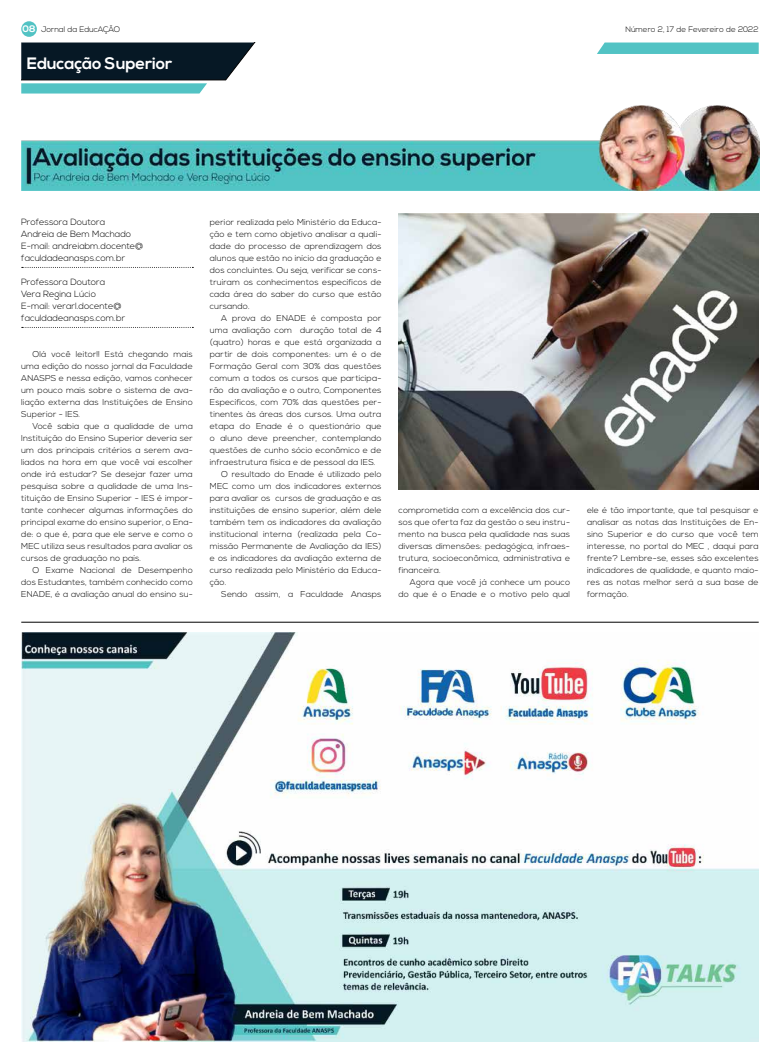
<style>
.page{position:relative;width:780px;height:1063px;background:#fff}
.page>*{position:absolute;margin:0;border:0;box-sizing:border-box;transform-origin:0 0}
.t1{font:700 16.5px "Nexa";letter-spacing:-.01em;color:#fff}
.t2{font:300 9px/12px "Nexa";color:#000}
.t3{font:300 8.5px/12px "Nexa";letter-spacing:.01em;color:#000;text-align:justify}
.t4{font:300 8px "Nexa";color:#000}
.s1{font-weight:700;font-size:9.5px;color:#fff}
</style>
<div class="page">
<div style="left:21px;top:21px;width:16px;height:16px;background:#52c3c4;border-radius:50%"></div>
<svg style="left:21px;top:43px;width:234px;height:51px;background:#38565f"></svg>
<div style="left:597px;top:43px;width:161px;height:11px;background:#52c3c4"></div>
<svg style="left:22px;top:267px;width:171px;height:1px"></svg>
<svg style="left:22px;top:327px;width:171px;height:1px"></svg>
<hr style="left:21px;top:622px;width:737px;height:1px;background:#000">
<img style="left:21px;top:632px;width:737px;height:410px">
<img style="left:21px;top:105px;width:738px;height:86px">
<img style="left:398px;top:214px;width:360px;height:275px">
<p class="t4" style="left:23px;top:25px;width:99px"><span class="s1">08</span> Jornal da EducAÇÃO</p>
<p class="t4" style="left:625px;top:25px;width:135px">Número 2, 17 de Fevereiro de 2022</p>
<h1 class="t1" style="left:27px;top:54px;width:147px">Educação Superior</h1>
<p class="t2" style="left:21px;top:217px;width:124px">Professora Doutora<br>Andreia de Bem Machado<br>E-mail: andreiabm.docente@ faculdadeanasps.com.br</p>
<p class="t2" style="left:21px;top:277px;width:105px">Professora Doutora<br>Vera Regina Lúcio<br>E-mail: verarl.docente@ faculdadeanasps.com.br</p>
<p class="t3" style="left:21px;top:349px;width:173px;text-indent:11px">Olá você leitor!! Está chegando mais uma edição do nosso jornal da Faculdade ANASPS e nessa edição, vamos conhecer um pouco mais sobre o sistema de ava&shy;liação externa das Instituições de Ensino Superior - IES.</p>
<p class="t3" style="left:21px;top:421px;width:173px;text-indent:11px">Você sabia que a qualidade de uma Instituição do Ensino Superior deveria ser um dos principais critérios a serem ava&shy;liados na hora em que você vai escolher onde irá estudar? Se desejar fazer uma pesquisa sobre a qualidade de uma Ins&shy;tituição de Ensino Superior - IES é impor&shy;tante conhecer algumas informações do principal exame do ensino superior, o Ena&shy;de: o que é, para que ele serve e como o MEC utiliza seus resultados para avaliar os cursos de graduação no país.</p>
<p class="t3" style="left:21px;top:565px;width:173px;text-indent:11px">O Exame Nacional de Desempenho dos Estudantes, também conhecido como ENADE, é a avaliação anual do ensino su-</p>
<p class="t3" style="left:210px;top:217px;width:173px">perior realizada pelo Ministério da Educa&shy;ção e tem como objetivo analisar a quali&shy;dade do processo de aprendizagem dos alunos que estão no início da graduação e dos concluintes. Ou seja, verificar se cons&shy;truíram os conhecimentos específicos de cada área do saber do curso que estão cursando.</p>
<p class="t3" style="left:221px;top:313px;width:162px">A prova do ENADE é composta por</p>
<p class="t3" style="left:210px;top:325px;width:173px">uma avaliação com duração total de 4</p>
<p class="t3" style="left:210px;top:337px;width:173px">(quatro) horas e que está organizada a</p>
<p class="t3" style="left:210px;top:349px;width:173px">partir de dois componentes: um é o de</p>
<p class="t3" style="left:210px;top:361px;width:173px">Formação Geral com 30% das questões</p>
<p class="t3" style="left:210px;top:373px;width:173px">comum a todos os cursos que participa-</p>
<p class="t3" style="left:210px;top:385px;width:173px">rão da avaliação e o outro, Componentes</p>
<p class="t3" style="left:210px;top:397px;width:173px">Específicos, com 70% das questões per-</p>
<p class="t3" style="left:210px;top:409px;width:173px">tinentes às áreas dos cursos. Uma outra</p>
<p class="t3" style="left:210px;top:421px;width:173px">etapa do Enade é o questionário que</p>
<p class="t3" style="left:210px;top:433px;width:173px">o aluno deve preencher, contemplando</p>
<p class="t3" style="left:210px;top:445px;width:173px">questões de cunho sócio econômico e de</p>
<p class="t3" style="left:210px;top:457px;width:167px">infraestrutura física e de pessoal da IES.</p>
<p class="t3" style="left:221px;top:469px;width:162px">O resultado do Enade é utilizado pelo</p>
<p class="t3" style="left:210px;top:481px;width:173px">MEC como um dos indicadores externos</p>
<p class="t3" style="left:210px;top:493px;width:173px">para avaliar os cursos de graduação e as</p>
<p class="t3" style="left:210px;top:505px;width:173px">instituições de ensino superior, além dele</p>
<p class="t3" style="left:210px;top:517px;width:173px">também tem os indicadores da avaliação</p>
<p class="t3" style="left:210px;top:529px;width:173px">institucional interna (realizada pela Co-</p>
<p class="t3" style="left:210px;top:541px;width:173px">missão Permanente de Avaliação da IES)</p>
<p class="t3" style="left:210px;top:553px;width:173px">e os indicadores da avaliação externa de</p>
<p class="t3" style="left:210px;top:565px;width:173px">curso realizada pelo Ministério da Educa-</p>
<p class="t3" style="left:210px;top:577px;width:18px">ção.</p>
<p class="t3" style="left:221px;top:589px;width:162px">Sendo assim, a Faculdade Anasps</p>
<p class="t3" style="left:398px;top:505px;width:173px">comprometida com a excelência dos cur&shy;sos que oferta faz da gestão o seu instru&shy;mento na busca pela qualidade nas suas diversas dimensões: pedagógica, infraes&shy;trutura, socioeconômica, administrativa e financeira.</p>
<p class="t3" style="left:398px;top:577px;width:173px;text-align:right">Agora que você já conhece um pouco do que é o Enade e o motivo pelo qual</p>
<p class="t3" style="left:587px;top:505px;width:173px">ele é tão importante, que tal pesquisar e analisar as notas das Instituições de En&shy;sino Superior e do curso que você tem interesse, no portal do MEC , daqui para frente? Lembre-se, esses são excelentes indicadores de qualidade, e quanto maio&shy;res as notas melhor será a sua base de formação.</p>
</div>
